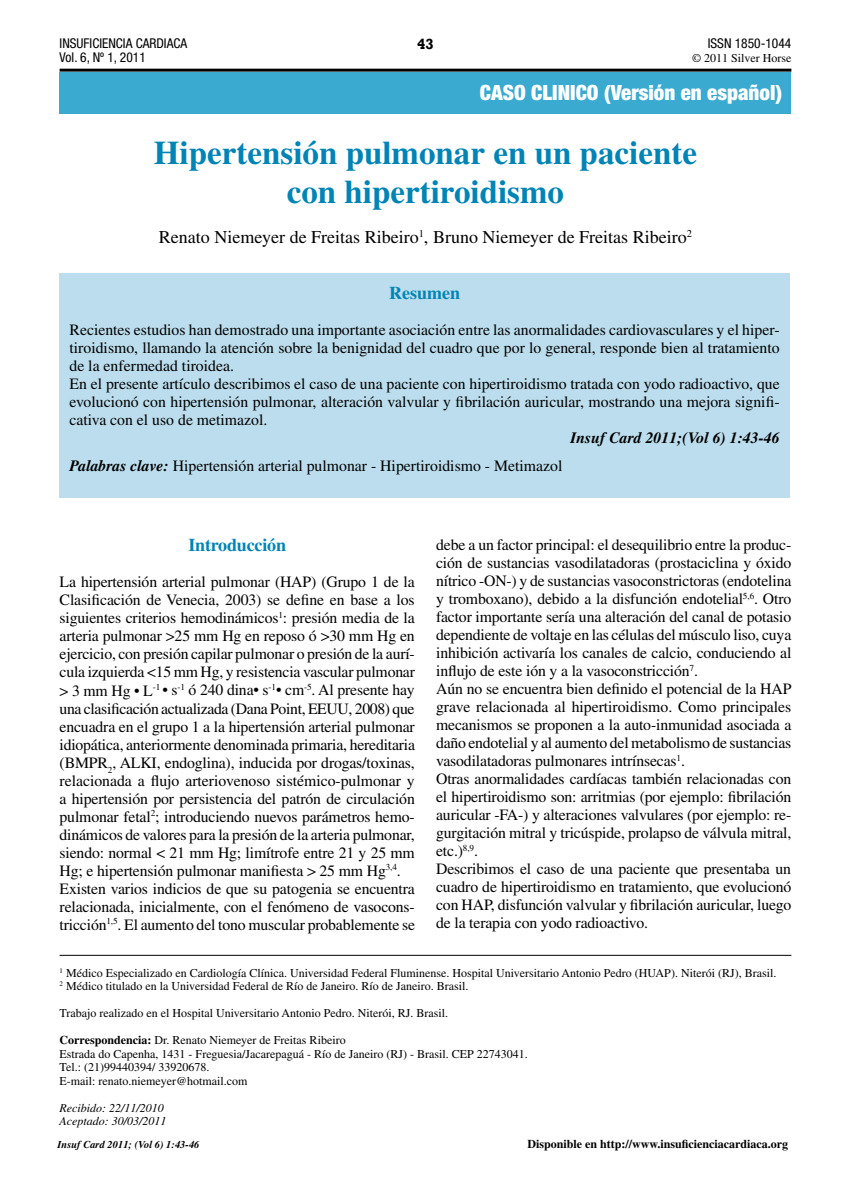
<style>
.page{position:relative;width:851px;height:1191px;background:#fff}
.page>*{position:absolute;margin:0;border:0;box-sizing:border-box;transform-origin:0 0}
.t1{font:700 33px/39px "Times LT Std";color:#0084b5;text-align:center}
.t2{font:900 condensed 21px "Helvetica Neue LT Std";color:#fff}
.t3{font:18px "Times LT Std";color:#000}
.t4{font:700 18px "Times LT Std";letter-spacing:-.01em;color:#0084b5}
.t5{font:15.75px/18px "Times LT Std";letter-spacing:-.01em;color:#000}
.t6{font:italic 700 15.75px "Times LT Std";color:#000}
.t7{font:700 15px "Rockwell";color:#000}
.t8{font:condensed 13.5px/14.4px "Helvetica Neue LT Std";color:#000}
.t9{font:12px/13.5px "Times LT Std";color:#000}
.t10{font:700 12px "Times LT Std";color:#000}
.t11{font:italic 12px/13.5px "Times LT Std";color:#000}
.t12{font:700 condensed 12px "Helvetica Neue LT Std";color:#000}
.t13{font:italic 700 10.5px "Times LT Std";color:#000}
.s1{font-weight:700;font-style:italic}
.s2{font-weight:700}
</style>
<div class="page">
<div style="left:60px;top:72px;width:730px;height:42px;background:#3baad0"></div>
<hr style="left:60px;top:69px;width:731px;height:3px;background:#000">
<hr style="left:60px;top:955px;width:731px;height:1px;background:#000">
<div style="left:60px;top:273px;width:729px;height:224px;background:#bbdded"></div>
<p class="t8" style="left:60px;top:36px;width:129px">INSUFICIENCIA CARDIACA<br>Vol. 6, Nº 1, 2011</p>
<p class="t7" style="left:417px;top:34px;width:18px">43</p>
<p class="t12" style="left:671px;top:35px;width:121px">R Niemeyer y B Niemeyer</p>
<p class="t8" style="left:707px;top:36px;width:85px">ISSN 1850-1044</p>
<p class="t9" style="left:692px;top:51px;width:101px">© 2011 Silver Horse</p>
<h2 class="t2" style="left:480px;top:79px;width:303px">CASO CLINICO (Versión en español)</h2>
<h1 class="t1" style="left:154px;top:133px;width:544px">Hipertensión pulmonar en un paciente con hipertiroidismo</h1>
<p class="t3" style="left:159px;top:226px;width:534px">Renato Niemeyer de Freitas Ribeiro<sup>1</sup>, Bruno Niemeyer de Freitas Ribeiro<sup>2</sup></p>
<p class="t4" style="left:389px;top:282px;width:72px">Resumen</p>
<p class="t5" style="left:69px;top:320px;width:711px">Recientes estudios han demostrado una importante asociación entre las anormalidades cardiovasculares y el hiper&shy;tiroidismo, llamando la atención sobre la benignidad del cuadro que por lo general, responde bien al tratamiento de la enfermedad tiroidea.<br>En el presente artículo describimos el caso de una paciente con hipertiroidismo tratada con yodo radioactivo, que evolucionó con hipertensión pulmonar, alteración valvular y fibrilación auricular, mostrando una mejora signifi&shy;cativa con el uso de metimazol.</p>
<p class="t6" style="left:570px;top:428px;width:211px">Insuf Card 2011;(Vol 6) 1:43-46</p>
<p class="t5" style="left:69px;top:457px;width:494px"><span class="s1">Palabras clave:</span> Hipertensión arterial pulmonar - Hipertiroidismo - Metimazol</p>
<p class="t4" style="left:188px;top:534px;width:99px">Introducción</p>
<p class="t5" style="left:60px;top:573px;width:357px">La hipertensión arterial pulmonar (HAP) (Grupo 1 de la Clasificación de Venecia, 2003) se define en base a los siguientes criterios hemodinámicos<sup>1</sup>: presión media de la arteria pulmonar &gt;25 mm Hg en reposo ó &gt;30 mm Hg en ejercicio, con presión capilar pulmonar o presión de la aurí&shy;cula izquierda &lt;15 mm Hg, y resistencia vascular pulmonar &gt; 3 mm Hg • L<sup>-1</sup> • s<sup>-1</sup> ó 240 dina• s<sup>-1</sup>• cm<sup>-5</sup>. Al presente hay una clasificación actualizada (Dana Point, EEUU, 2008) que encuadra en el grupo 1 a la hipertensión arterial pulmonar idiopática, anteriormente denominada primaria, hereditaria (BMPR<sub>2</sub>, ALKI, endoglina), inducida por drogas/toxinas, relacionada a flujo arteriovenoso sistémico-pulmonar y a hipertensión por persistencia del patrón de circulación pulmonar fetal<sup>2</sup>; introduciendo nuevos parámetros hemo&shy;dinámicos de valores para la presión de la arteria pulmonar, siendo: normal &lt; 21 mm Hg; limítrofe entre 21 y 25 mm Hg; e hipertensión pulmonar manifiesta &gt; 25 mm Hg<sup>3,4</sup>.<br>Existen varios indicios de que su patogenia se encuentra relacionada, inicialmente, con el fenómeno de vasocons&shy;tricción<sup>1,5</sup>. El aumento del tono muscular probablemente se</p>
<p class="t5" style="left:436px;top:535px;width:357px">debe a un factor principal: el desequilibrio entre la produc&shy;ción de sustancias vasodilatadoras (prostaciclina y óxido nítrico -ON-) y de sustancias vasoconstrictoras (endotelina y tromboxano), debido a la disfunción endotelial<sup>5,6</sup>. Otro factor importante sería una alteración del canal de potasio dependiente de voltaje en las células del músculo liso, cuya inhibición activaría los canales de calcio, conduciendo al influjo de este ión y a la vasoconstricción<sup>7</sup>.<br>Aún no se encuentra bien definido el potencial de la HAP grave relacionada al hipertiroidismo. Como principales mecanismos se proponen a la auto-inmunidad asociada a daño endotelial y al aumento del metabolismo de sustancias vasodilatadoras pulmonares intrínsecas<sup>1</sup>.<br>Otras anormalidades cardíacas también relacionadas con el hipertiroidismo son: arritmias (por ejemplo: fibrilación auricular -FA-) y alteraciones valvulares (por ejemplo: re&shy;gurgitación mitral y tricúspide, prolapso de válvula mitral, etc.)<sup>8,9</sup>.<br>Describimos el caso de una paciente que presentaba un cuadro de hipertiroidismo en tratamiento, que evolucionó con HAP, disfunción valvular y fibrilación auricular, luego de la terapia con yodo radioactivo.</p>
<p class="t9" style="left:60px;top:966px;width:718px"><sup>1</sup> Médico Especializado en Cardiología Clínica. Universidad Federal Fluminense. Hospital Universitario Antonio Pedro (HUAP). Niterói (RJ), Brasil.<br><sup>2</sup> Médico titulado en la Universidad Federal de Río de Janeiro. Río de Janeiro. Brasil.</p>
<p class="t9" style="left:60px;top:1006px;width:390px">Trabajo realizado en el Hospital Universitario Antonio Pedro. Niterói, RJ. Brasil.</p>
<p class="t9" style="left:60px;top:1033px;width:470px"><span class="s2">Correspondencia:</span> Dr. Renato Niemeyer de Freitas Ribeiro<br>Estrada do Capenha, 1431 - Freguesia/Jacarepaguá - Río de Janeiro (RJ) - Brasil. CEP 22743041.<br>Tel.: (21)99440394/ 33920678.<br>E-mail: renato.niemeyer@hotmail.com</p>
<p class="t11" style="left:60px;top:1101px;width:108px">Recibido: 22/11/2010<br>Aceptado: 30/03/2011</p>
<p class="t13" style="left:57px;top:1137px;width:144px">Insuf Card 2011; (Vol 6) 1:43-46</p>
<p class="t10" style="left:527px;top:1137px;width:262px">Disponible en http://www.insuficienciacardiaca.org</p>
</div>
